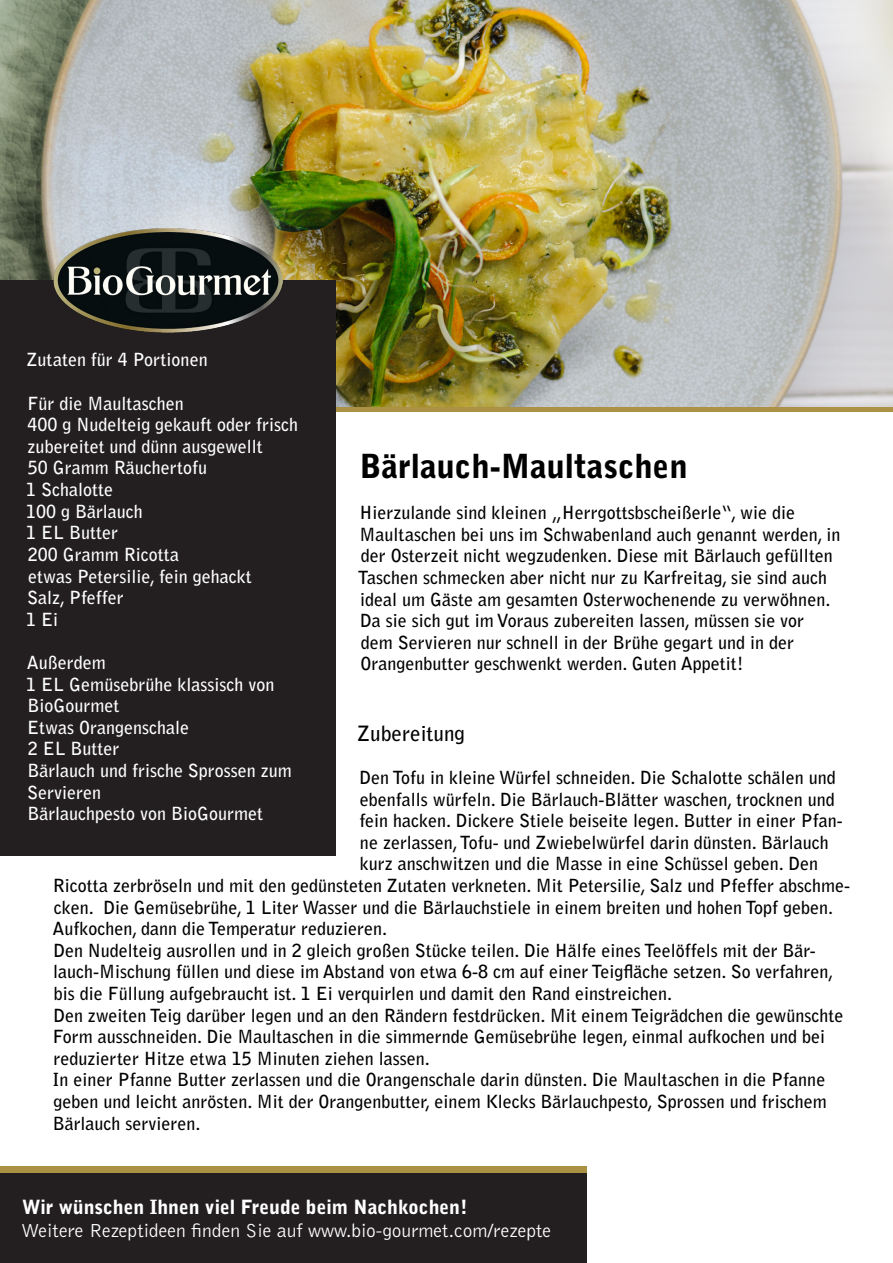
<style>
.page{position:relative;width:893px;height:1263px;background:#fff}
.page>*{position:absolute;margin:0;border:0;box-sizing:border-box;transform-origin:0 0}
.t1{font:900 33px "Bell Gothic Std";color:#000}
.t2{font:700 21px "Bell Gothic Std";color:#000}
.t3{font:300 19.5px/23.4px "Bell Gothic Std";color:#fff}
.t4{font:700 18px/21.6px "Bell Gothic Std";color:#000}
.t5{font:700 18px/21.6px "Bell Gothic Std";color:#fff}
.s1{font-weight:900}
</style>
<div class="page">
<div style="left:0;top:406px;width:893px;height:5px;background:#aa9144"></div>
<img style="left:0;top:0;width:893px;height:406px">
<div style="left:0;top:281px;width:336px;height:575px;background:#231f20"></div>
<img style="left:53px;top:229px;width:230px;height:104px">
<div style="left:0;top:1172px;width:587px;height:91px;background:#231f20"></div>
<div style="left:0;top:1166px;width:587px;height:6px;background:#aa9144"></div>
<p class="t5" style="left:26px;top:349px;width:183px">Zutaten für 4 Portionen</p>
<p class="t5" style="left:28px;top:392px;width:158px">Für die Maultaschen</p>
<p class="t5" style="left:27px;top:414px;width:272px">400 g Nudelteig gekauft oder frisch zubereitet und dünn ausgewellt</p>
<p class="t5" style="left:28px;top:457px;width:181px">50 Gramm Räuchertofu</p>
<p class="t5" style="left:26px;top:479px;width:88px">1 Schalotte</p>
<p class="t5" style="left:26px;top:500px;width:118px">100 g Bärlauch</p>
<p class="t5" style="left:26px;top:522px;width:93px">1 EL Butter</p>
<p class="t5" style="left:28px;top:544px;width:153px">200 Gramm Ricotta</p>
<p class="t5" style="left:28px;top:565px;width:225px">etwas Petersilie, fein gehackt</p>
<p class="t5" style="left:27px;top:587px;width:98px">Salz, Pfeffer</p>
<p class="t5" style="left:26px;top:608px;width:33px">1 Ei</p>
<p class="t5" style="left:27px;top:652px;width:81px">Außerdem</p>
<p class="t5" style="left:26px;top:673px;width:250px">1 EL Gemüsebrühe klassisch von<br>BioGourmet</p>
<p class="t5" style="left:27px;top:716px;width:163px">Etwas Orangenschale</p>
<p class="t5" style="left:28px;top:738px;width:93px">2 EL Butter</p>
<p class="t5" style="left:27px;top:760px;width:266px">Bärlauch und frische Sprossen zum<br>Servieren</p>
<p class="t5" style="left:27px;top:803px;width:237px">Bärlauchpesto von BioGourmet</p>
<p class="t1" style="left:360px;top:447px;width:330px">Bärlauch-Maultaschen</p>
<p class="t4" style="left:358px;top:502px;width:484px">Hierzulande sind kleinen „Herrgottsbscheißerle“, wie die Maultaschen bei uns im Schwabenland auch genannt werden, in der Osterzeit nicht wegzudenken. Diese mit Bärlauch gefüllten Taschen schmecken aber nicht nur zu Karfreitag, sie sind auch ideal um Gäste am gesamten Osterwochenende zu verwöhnen.<br>Da sie sich gut im Voraus zubereiten lassen, müssen sie vor<br>dem Servieren nur schnell in der Brühe gegart und in der Orangenbutter geschwenkt werden. Guten Appetit!</p>
<p class="t2" style="left:357px;top:720px;width:109px">Zubereitung</p>
<p class="t4" style="left:359px;top:767px;width:478px">Den Tofu in kleine Würfel schneiden. Die Schalotte schälen und</p>
<p class="t4" style="left:360px;top:788px;width:476px">ebenfalls würfeln. Die Bärlauch-Blätter waschen, trocknen und</p>
<p class="t4" style="left:359px;top:810px;width:485px">fein hacken. Dickere Stiele beiseite legen. Butter in einer Pfan-</p>
<p class="t4" style="left:360px;top:831px;width:470px">ne zerlassen, Tofu- und Zwiebelwürfel darin dünsten. Bärlauch</p>
<p class="t4" style="left:360px;top:853px;width:460px">kurz anschwitzen und die Masse in eine Schüssel geben. Den</p>
<p class="t4" style="left:53px;top:875px;width:799px">Ricotta zerbröseln und mit den gedünsteten Zutaten verkneten. Mit Petersilie, Salz und Pfeffer abschme-</p>
<p class="t4" style="left:54px;top:896px;width:781px">cken. Die Gemüsebrühe, 1 Liter Wasser und die Bärlauchstiele in einem breiten und hohen Topf geben.</p>
<p class="t4" style="left:52px;top:918px;width:336px">Aufkochen, dann die Temperatur reduzieren.</p>
<p class="t4" style="left:53px;top:939px;width:782px">Den Nudelteig ausrollen und in 2 gleich großen Stücke teilen. Die Hälfe eines Teelöffels mit der Bär&shy;lauch-Mischung füllen und diese im Abstand von etwa 6-8 cm auf einer Teigfläche setzen. So verfahren, bis die Füllung aufgebraucht ist. 1 Ei verquirlen und damit den Rand einstreichen.</p>
<p class="t4" style="left:53px;top:1004px;width:792px">Den zweiten Teig darüber legen und an den Rändern festdrücken. Mit einem Teigrädchen die gewünschte<br>Form ausschneiden. Die Maultaschen in die simmernde Gemüsebrühe legen, einmal aufkochen und bei reduzierter Hitze etwa 15 Minuten ziehen lassen.</p>
<p class="t4" style="left:53px;top:1069px;width:776px;text-align:justify">In einer Pfanne Butter zerlassen und die Orangenschale darin dünsten. Die Maultaschen in die Pfanne geben und leicht anrösten. Mit der Orangenbutter, einem Klecks Bärlauchpesto, Sprossen und frischem Bärlauch servieren.</p>
<p class="t3" style="left:21px;top:1196px;width:531px"><span class="s1">Wir wünschen Ihnen viel Freude beim Nachkochen!<br></span>Weitere Rezeptideen finden Sie auf www.bio-gourmet.com/rezepte</p>
</div>
